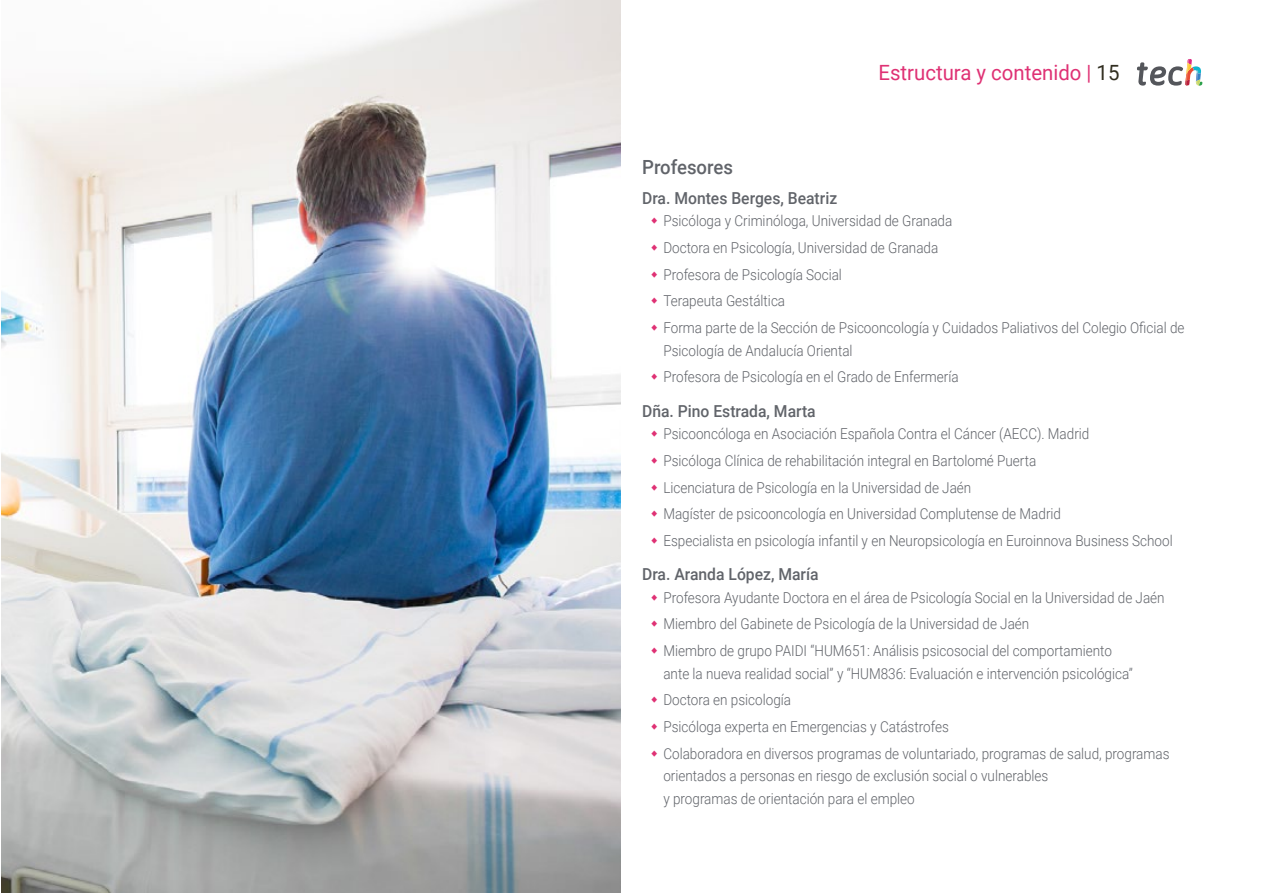
<style>
.page{position:relative;width:1263px;height:893px;background:#fff}
.page>*{position:absolute;margin:0;border:0;box-sizing:border-box;transform-origin:0 0}
.t1{font:21px "Roboto";color:#df3174}
.t2{font:500 19.5px "Roboto";color:#61646a;scale:.95 1}
.t3{font:500 16.5px "Roboto";color:#61646a;scale:.95 1}
.t4{font:300 15px/26.7px "Roboto";color:#61646a;scale:.9 1}
.s1{color:#312e20}
</style>
<div class="page">
<svg style="left:1137px;top:59px;width:65px;height:27px"></svg>
<img style="left:1px;top:0;width:620px;height:893px">
<h1 class="t1" style="left:878px;top:57px;width:242px">Estructura y contenido | <span class="s1">15</span></h1>
<h2 class="t2" style="left:642px;top:153px;width:97px">Profesores</h2>
<p class="t3" style="left:642px;top:186px;width:207px">Dra. Montes Berges, Beatriz</p>
<p class="t4" style="left:663px;top:207px;width:580px">Psicóloga y Criminóloga, Universidad de Granada<br>Doctora en Psicología, Universidad de Granada<br>Profesora de Psicología Social<br>Terapeuta Gestáltica<br>Forma parte de la Sección de Psicooncología y Cuidados Paliativos del Colegio Oficial de</p>
<p class="t4" style="left:663px;top:336px;width:330px">Psicología de Andalucía Oriental<br>Profesora de Psicología en el Grado de Enfermería</p>
<p class="t3" style="left:642px;top:399px;width:184px">Dña. Pino Estrada, Marta</p>
<p class="t4" style="left:663px;top:420px;width:567px">Psicooncóloga en Asociación Española Contra el Cáncer (AECC). Madrid<br>Psicóloga Clínica de rehabilitación integral en Bartolomé Puerta<br>Licenciatura de Psicología en la Universidad de Jaén<br>Magíster de psicooncología en Universidad Complutense de Madrid<br>Especialista en psicología infantil y en Neuropsicología en Euroinnova Business School</p>
<p class="t3" style="left:642px;top:563px;width:187px">Dra. Aranda López, María</p>
<p class="t4" style="left:663px;top:583px;width:558px">Profesora Ayudante Doctora en el área de Psicología Social en la Universidad de Jaén<br>Miembro del Gabinete de Psicología de la Universidad de Jaén<br>Miembro de grupo PAIDI “HUM651: Análisis psicosocial del comportamiento</p>
<p class="t4" style="left:663px;top:659px;width:564px">ante la nueva realidad social” y “HUM836: Evaluación e intervención psicológica” Doctora en psicología<br>Psicóloga experta en Emergencias y Catástrofes<br>Colaboradora en diversos programas de voluntariado, programas de salud, programas</p>
<p class="t4" style="left:663px;top:764px;width:429px;line-height:22.5px">orientados a personas en riesgo de exclusión social o vulnerables y programas de orientación para el empleo</p>
</div>
